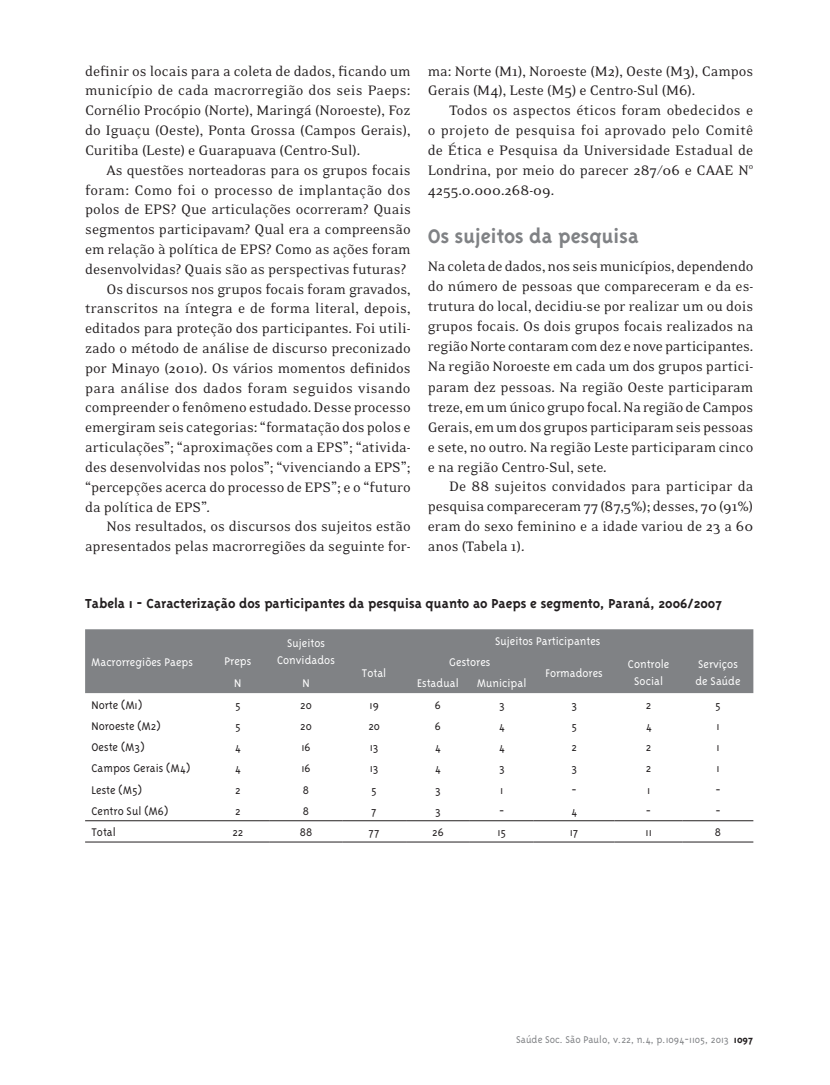
<style>
.page{position:relative;width:830px;height:1085px;background:#fff}
.page>*{position:absolute;margin:0;border:0;box-sizing:border-box;transform-origin:0 0}
.subtitulo{font:700 22.5px "Triplex";color:#808285}
.texto{font:15.75px/19.8px "Eidetic Neo";color:#231f20;text-align:justify}
.texto_1o_paragrafo{font:15.75px/20.1px "Eidetic Neo";color:#231f20;text-align:justify}
.tabela_titulo{font:700 15px "Triplex";color:#231f20}
.tabela_txt{font:300 12.75px "Triplex";color:#231f20}
.tabela_subtitulo{font:300 12.75px/16.5px "Triplex";color:#fff;text-align:center}
.texto-2{font:300 11.25px "Triplex";color:#808285}
.s1{font-weight:700;color:#231f20}
</style>
<div class="page">
<div style="left:85px;top:629px;width:668px;height:64px;background:#808285"></div>
<hr style="left:85px;top:820px;width:121px;height:1px;background:#231f20">
<hr style="left:206px;top:820px;width:64px;height:1px;background:#231f20">
<hr style="left:270px;top:820px;width:72px;height:1px;background:#231f20">
<hr style="left:342px;top:820px;width:64px;height:1px;background:#231f20">
<hr style="left:406px;top:820px;width:63px;height:1px;background:#231f20">
<hr style="left:469px;top:820px;width:64px;height:1px;background:#231f20">
<hr style="left:533px;top:820px;width:81px;height:1px;background:#231f20">
<hr style="left:614px;top:820px;width:68px;height:1px;background:#231f20">
<hr style="left:682px;top:820px;width:71px;height:1px;background:#231f20">
<hr style="left:85px;top:841px;width:121px;height:1px;background:#231f20">
<hr style="left:206px;top:841px;width:64px;height:1px;background:#231f20">
<hr style="left:270px;top:841px;width:72px;height:1px;background:#231f20">
<hr style="left:342px;top:841px;width:64px;height:1px;background:#231f20">
<hr style="left:406px;top:841px;width:63px;height:1px;background:#231f20">
<hr style="left:469px;top:841px;width:64px;height:1px;background:#231f20">
<hr style="left:533px;top:841px;width:81px;height:1px;background:#231f20">
<hr style="left:614px;top:841px;width:68px;height:1px;background:#231f20">
<hr style="left:682px;top:841px;width:71px;height:1px;background:#231f20">
<p class="texto" style="left:85px;top:61px;width:327px">definir os locais para a coleta de dados, ficando um município de cada macrorregião dos seis Paeps:<br>Cornélio Procópio (Norte), Maringá (Noroeste), Foz do Iguaçu (Oeste), Ponta Grossa (Campos Gerais), Curitiba (Leste) e Guarapuava (Centro-Sul).</p>
<p class="texto" style="left:85px;top:160px;width:327px;text-indent:21px">As questões norteadoras para os grupos focais foram: Como foi o processo de implantação dos polos de EPS? Que articulações ocorreram? Quais segmentos participavam? Qual era a compreensão em relação à política de EPS? Como as ações foram desenvolvidas? Quais são as perspectivas futuras?</p>
<p class="texto" style="left:85px;top:279px;width:327px;text-indent:21px">Os discursos nos grupos focais foram gravados, transcritos na íntegra e de forma literal, depois, editados para proteção dos participantes. Foi utili&shy;zado o método de análise de discurso preconizado por Minayo (2010). Os vários momentos definidos para análise dos dados foram seguidos visando compreender o fenômeno estudado. Desse processo emergiram seis categorias: “formatação dos polos e articulações”; “aproximações com a EPS”; “ativida&shy;des desenvolvidas nos polos”; “vivenciando a EPS”; “percepções acerca do processo de EPS”; e o “futuro da política de EPS”.</p>
<p class="texto" style="left:85px;top:517px;width:327px;text-align:right">Nos resultados, os discursos dos sujeitos estão apresentados pelas macrorregiões da seguinte for-</p>
<p class="texto" style="left:427px;top:61px;width:327px">ma: Norte (M1), Noroeste (M2), Oeste (M3), Campos<br>Gerais (M4), Leste (M5) e Centro-Sul (M6).</p>
<p class="texto" style="left:427px;top:101px;width:327px;text-indent:21px">Todos os aspectos éticos foram obedecidos e o projeto de pesquisa foi aprovado pelo Comitê de Ética e Pesquisa da Universidade Estadual de Londrina, por meio do parecer 287/06 e CAAE N<sup>o </sup>4255.0.000.268-09.</p>
<p class="subtitulo" style="left:427px;top:223px;width:212px">Os sujeitos da pesquisa</p>
<p class="texto_1o_paragrafo" style="left:427px;top:257px;width:327px">Na coleta de dados, nos seis municípios, dependendo do número de pessoas que compareceram e da es&shy;trutura do local, decidiu-se por realizar um ou dois grupos focais. Os dois grupos focais realizados na região Norte contaram com dez e nove participantes.<br>Na região Noroeste em cada um dos grupos partici&shy;param dez pessoas. Na região Oeste participaram treze, em um único grupo focal. Na região de Campos Gerais, em um dos grupos participaram seis pessoas e sete, no outro. Na região Leste participaram cinco e na região Centro-Sul, sete.</p>
<p class="texto" style="left:427px;top:477px;width:327px;text-indent:21px">De 88 sujeitos convidados para participar da pesquisa compareceram 77 (87,5%); desses, 70 (91%) eram do sexo feminino e a idade variou de 23 a 60 anos (Tabela 1).</p>
<p class="tabela_titulo" style="left:85px;top:595px;width:638px">Tabela 1 - Caracterização dos participantes da pesquisa quanto ao Paeps e segmento, Paraná, 2006/2007</p>
<p class="tabela_subtitulo" style="left:91px;top:653px;width:103px">Macrorregiões Paeps</p>
<p class="tabela_subtitulo" style="left:277px;top:634px;width:59px">Sujeitos<br>Convidados</p>
<p class="tabela_subtitulo" style="left:495px;top:632px;width:107px">Sujeitos Participantes</p>
<p class="tabela_subtitulo" style="left:224px;top:652px;width:28px">Preps</p>
<p class="tabela_subtitulo" style="left:449px;top:653px;width:43px">Gestores</p>
<p class="tabela_subtitulo" style="left:545px;top:664px;width:59px">Formadores</p>
<p class="tabela_subtitulo" style="left:627px;top:656px;width:43px">Controle<br>Social</p>
<p class="tabela_subtitulo" style="left:697px;top:656px;width:41px">Serviços</p>
<p class="tabela_subtitulo" style="left:362px;top:664px;width:26px">Total</p>
<p class="tabela_subtitulo" style="left:234px;top:675px;width:9px">N</p>
<p class="tabela_subtitulo" style="left:302px;top:675px;width:9px">N</p>
<p class="tabela_subtitulo" style="left:417px;top:675px;width:43px">Estadual</p>
<p class="tabela_subtitulo" style="left:477px;top:675px;width:51px">Municipal</p>
<p class="tabela_subtitulo" style="left:695px;top:672px;width:47px">de Saúde</p>
<p class="tabela_txt" style="left:91px;top:697px;width:52px">Norte (M1)</p>
<p class="tabela_txt" style="left:235px;top:697px;width:7px">5</p>
<p class="tabela_txt" style="left:300px;top:697px;width:13px">20</p>
<p class="tabela_txt" style="left:369px;top:697px;width:11px">19</p>
<p class="tabela_txt" style="left:435px;top:697px;width:7px">6</p>
<p class="tabela_txt" style="left:499px;top:697px;width:7px">3</p>
<p class="tabela_txt" style="left:571px;top:697px;width:7px">3</p>
<p class="tabela_txt" style="left:645px;top:697px;width:7px">2</p>
<p class="tabela_txt" style="left:715px;top:697px;width:7px">5</p>
<p class="tabela_txt" style="left:91px;top:718px;width:71px">Noroeste (M2)</p>
<p class="tabela_txt" style="left:235px;top:718px;width:7px">5</p>
<p class="tabela_txt" style="left:300px;top:718px;width:13px">20</p>
<p class="tabela_txt" style="left:368px;top:718px;width:13px">20</p>
<p class="tabela_txt" style="left:435px;top:718px;width:7px">6</p>
<p class="tabela_txt" style="left:498px;top:718px;width:7px">4</p>
<p class="tabela_txt" style="left:571px;top:718px;width:7px">5</p>
<p class="tabela_txt" style="left:645px;top:718px;width:7px">4</p>
<p class="tabela_txt" style="left:716px;top:718px;width:5px">1</p>
<p class="tabela_txt" style="left:91px;top:740px;width:54px">Oeste (M3)</p>
<p class="tabela_txt" style="left:235px;top:740px;width:7px">4</p>
<p class="tabela_txt" style="left:301px;top:740px;width:11px">16</p>
<p class="tabela_txt" style="left:369px;top:740px;width:10px">13</p>
<p class="tabela_txt" style="left:435px;top:740px;width:7px">4</p>
<p class="tabela_txt" style="left:498px;top:740px;width:7px">4</p>
<p class="tabela_txt" style="left:571px;top:740px;width:7px">2</p>
<p class="tabela_txt" style="left:645px;top:740px;width:7px">2</p>
<p class="tabela_txt" style="left:716px;top:740px;width:5px">1</p>
<p class="tabela_txt" style="left:91px;top:761px;width:100px">Campos Gerais (M4)</p>
<p class="tabela_txt" style="left:235px;top:761px;width:7px">4</p>
<p class="tabela_txt" style="left:301px;top:761px;width:11px">16</p>
<p class="tabela_txt" style="left:369px;top:761px;width:10px">13</p>
<p class="tabela_txt" style="left:435px;top:761px;width:7px">4</p>
<p class="tabela_txt" style="left:499px;top:761px;width:7px">3</p>
<p class="tabela_txt" style="left:571px;top:761px;width:7px">3</p>
<p class="tabela_txt" style="left:645px;top:761px;width:7px">2</p>
<p class="tabela_txt" style="left:716px;top:761px;width:5px">1</p>
<p class="tabela_txt" style="left:91px;top:782px;width:52px">Leste (M5)</p>
<p class="tabela_txt" style="left:235px;top:782px;width:7px">2</p>
<p class="tabela_txt" style="left:303px;top:782px;width:8px">8</p>
<p class="tabela_txt" style="left:371px;top:782px;width:7px">5</p>
<p class="tabela_txt" style="left:435px;top:782px;width:7px">3</p>
<p class="tabela_txt" style="left:500px;top:782px;width:5px">1</p>
<p class="tabela_txt" style="left:571px;top:782px;width:7px">-</p>
<p class="tabela_txt" style="left:646px;top:782px;width:5px">1</p>
<p class="tabela_txt" style="left:715px;top:782px;width:7px">-</p>
<p class="tabela_txt" style="left:91px;top:803px;width:78px">Centro Sul (M6)</p>
<p class="tabela_txt" style="left:235px;top:803px;width:7px">2</p>
<p class="tabela_txt" style="left:303px;top:803px;width:8px">8</p>
<p class="tabela_txt" style="left:371px;top:803px;width:7px">7</p>
<p class="tabela_txt" style="left:435px;top:803px;width:7px">3</p>
<p class="tabela_txt" style="left:499px;top:803px;width:7px">-</p>
<p class="tabela_txt" style="left:571px;top:803px;width:7px">4</p>
<p class="tabela_txt" style="left:645px;top:803px;width:7px">-</p>
<p class="tabela_txt" style="left:715px;top:803px;width:7px">-</p>
<p class="tabela_txt" style="left:91px;top:825px;width:26px">Total</p>
<p class="tabela_txt" style="left:232px;top:825px;width:12px">22</p>
<p class="tabela_txt" style="left:300px;top:825px;width:14px">88</p>
<p class="tabela_txt" style="left:368px;top:825px;width:13px">77</p>
<p class="tabela_txt" style="left:432px;top:825px;width:13px">26</p>
<p class="tabela_txt" style="left:497px;top:825px;width:10px">15</p>
<p class="tabela_txt" style="left:569px;top:825px;width:10px">17</p>
<p class="tabela_txt" style="left:645px;top:825px;width:8px">11</p>
<p class="tabela_txt" style="left:714px;top:825px;width:8px">8</p>
<p class="texto-2" style="left:516px;top:1032px;width:239px">Saúde Soc. São Paulo, v.22, n.4, p.1094-1105, 2013 <span class="s1">1097</span></p>
</div>
